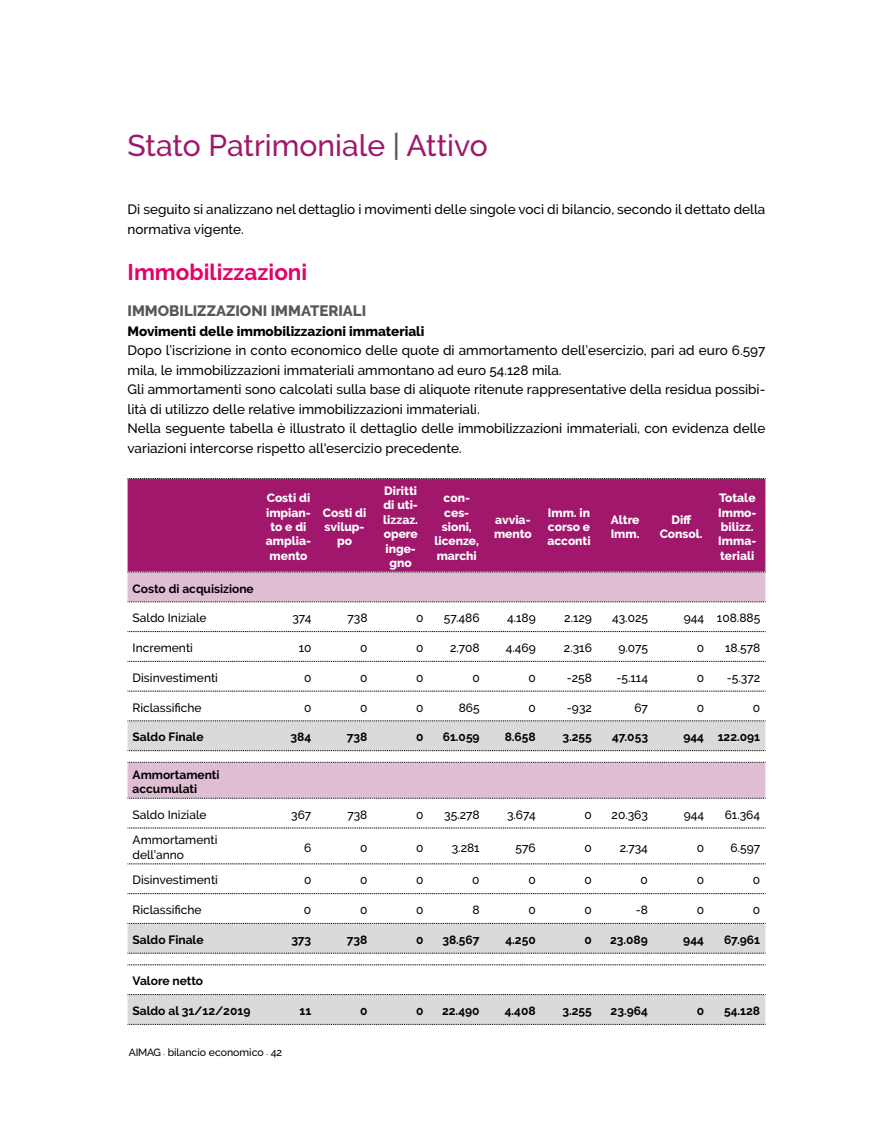
<style>
.page{position:relative;width:893px;height:1127px;background:#fff}
.page>*{position:absolute;margin:0;border:0;box-sizing:border-box;transform-origin:0 0}
.t1{font:500 30px "Raleway";color:#a0176c}
.t2{font:700 22.5px "Raleway";color:#e60068}
.t3{font:800 15px "Raleway";color:#575756}
.t4{font:500 13.5px/19.5px "Raleway";color:#000}
.t5{font:800 13.5px "Raleway";color:#000}
.t6{font:500 12px/14.4px "Raleway";color:#000}
.t7{font:700 12px/14.4px "Raleway";color:#000}
.t8{font:800 12px/14.4px "Raleway";color:#fff;text-align:center}
.t9{font:500 10.5px "Raleway";color:#000}
.s1{color:#575756}
.s2{font-size:4.5px}
</style>
<div class="page">
<div style="left:128px;top:479px;width:637px;height:93px;background:#a0176c"></div>
<svg style="left:128px;top:573px;width:637px;height:118px"></svg>
<svg style="left:128px;top:721px;width:637px;height:303px"></svg>
<svg style="left:128px;top:478px;width:638px;height:1px"></svg>
<svg style="left:128px;top:572px;width:638px;height:1px"></svg>
<svg style="left:128px;top:601px;width:638px;height:1px"></svg>
<svg style="left:128px;top:631px;width:638px;height:1px"></svg>
<svg style="left:128px;top:661px;width:638px;height:1px"></svg>
<svg style="left:128px;top:691px;width:638px;height:1px"></svg>
<svg style="left:128px;top:720px;width:638px;height:1px"></svg>
<svg style="left:128px;top:750px;width:638px;height:1px"></svg>
<svg style="left:128px;top:762px;width:638px;height:1px"></svg>
<svg style="left:128px;top:798px;width:638px;height:1px"></svg>
<svg style="left:128px;top:828px;width:638px;height:1px"></svg>
<svg style="left:128px;top:863px;width:638px;height:1px"></svg>
<svg style="left:128px;top:893px;width:638px;height:1px"></svg>
<svg style="left:128px;top:923px;width:638px;height:1px"></svg>
<svg style="left:128px;top:953px;width:638px;height:1px"></svg>
<svg style="left:128px;top:964px;width:638px;height:1px"></svg>
<svg style="left:128px;top:994px;width:638px;height:1px"></svg>
<svg style="left:128px;top:1024px;width:638px;height:1px"></svg>
<h1 class="t1" style="left:128px;top:128px;width:362px">Stato Patrimoniale <span class="s1">|</span> Attivo</h1>
<p class="t4" style="left:128px;top:200px;width:639px">Di seguito si analizzano nel dettaglio i movimenti delle singole voci di bilancio, secondo il dettato della normativa vigente.</p>
<h2 class="t2" style="left:128px;top:259px;width:181px">Immobilizzazioni</h2>
<p class="t3" style="left:128px;top:302px;width:240px">IMMOBILIZZAZIONI IMMATERIALI</p>
<p class="t5" style="left:128px;top:323px;width:298px">Movimenti delle immobilizzazioni immateriali</p>
<p class="t4" style="left:128px;top:341px;width:639px">Dopo l’iscrizione in conto economico delle quote di ammortamento dell’esercizio, pari ad euro 6.597 mila, le immobilizzazioni immateriali ammontano ad euro 54.128 mila.<br>Gli ammortamenti sono calcolati sulla base di aliquote ritenute rappresentative della residua possibi&shy;lità di utilizzo delle relative immobilizzazioni immateriali.<br>Nella seguente tabella è illustrato il dettaglio delle immobilizzazioni immateriali, con evidenza delle variazioni intercorse rispetto all'esercizio precedente.</p>
<p class="t8" style="left:266px;top:491px;width:47px">Costi di impian&shy;to e di amplia&shy;mento</p>
<p class="t8" style="left:383px;top:483px;width:36px">Diritti di uti&shy;lizzaz. opere inge&shy;gno</p>
<p class="t8" style="left:434px;top:491px;width:46px">con&shy;ces&shy;sioni, licenze, marchi</p>
<p class="t8" style="left:718px;top:491px;width:40px;text-align:left">Totale<br>Immo&shy;bilizz.<br>Imma&shy;teriali</p>
<p class="t8" style="left:323px;top:505px;width:45px">Costi di svilup&shy;po</p>
<p class="t8" style="left:494px;top:512px;width:39px;text-align:left">avvia&shy;mento</p>
<p class="t8" style="left:547px;top:505px;width:45px;text-align:justify">Imm. in corso e acconti</p>
<p class="t8" style="left:611px;top:512px;width:30px;text-align:left">Altre<br>Imm.</p>
<p class="t8" style="left:660px;top:512px;width:45px">Diff<br>Consol.</p>
<p class="t7" style="left:133px;top:581px;width:123px">Costo di acquisizione</p>
<p class="t6" style="left:133px;top:611px;width:75px">Saldo Iniziale</p>
<p class="t6" style="left:292px;top:611px;width:21px">374</p>
<p class="t6" style="left:347px;top:611px;width:22px">738</p>
<p class="t6" style="left:416px;top:611px;width:9px">0</p>
<p class="t6" style="left:444px;top:611px;width:37px">57.486</p>
<p class="t6" style="left:507px;top:611px;width:30px">4.189</p>
<p class="t6" style="left:564px;top:611px;width:29px">2.129</p>
<p class="t6" style="left:612px;top:611px;width:37px">43.025</p>
<p class="t6" style="left:684px;top:611px;width:78px">944 108.885</p>
<p class="t6" style="left:133px;top:641px;width:62px">Incrementi</p>
<p class="t6" style="left:299px;top:641px;width:14px">10</p>
<p class="t6" style="left:360px;top:641px;width:9px">0</p>
<p class="t6" style="left:416px;top:641px;width:9px">0</p>
<p class="t6" style="left:450px;top:641px;width:31px">2.708</p>
<p class="t6" style="left:506px;top:641px;width:32px">4.469</p>
<p class="t6" style="left:564px;top:641px;width:29px">2.316</p>
<p class="t6" style="left:618px;top:641px;width:31px">9.075</p>
<p class="t6" style="left:697px;top:641px;width:9px">0</p>
<p class="t6" style="left:725px;top:641px;width:37px">18.578</p>
<p class="t6" style="left:133px;top:670px;width:87px">Disinvestimenti</p>
<p class="t6" style="left:304px;top:670px;width:9px">0</p>
<p class="t6" style="left:360px;top:670px;width:9px">0</p>
<p class="t6" style="left:416px;top:670px;width:9px">0</p>
<p class="t6" style="left:472px;top:670px;width:9px">0</p>
<p class="t6" style="left:528px;top:670px;width:9px">0</p>
<p class="t6" style="left:567px;top:670px;width:27px">-258</p>
<p class="t6" style="left:616px;top:670px;width:33px">-5.114</p>
<p class="t6" style="left:697px;top:670px;width:9px">0</p>
<p class="t6" style="left:727px;top:670px;width:35px">-5.372</p>
<p class="t6" style="left:133px;top:700px;width:71px">Riclassifiche</p>
<p class="t6" style="left:304px;top:700px;width:9px">0</p>
<p class="t6" style="left:360px;top:700px;width:9px">0</p>
<p class="t6" style="left:416px;top:700px;width:9px">0</p>
<p class="t6" style="left:459px;top:700px;width:23px">865</p>
<p class="t6" style="left:528px;top:700px;width:9px">0</p>
<p class="t6" style="left:567px;top:700px;width:27px">-932</p>
<p class="t6" style="left:634px;top:700px;width:15px">67</p>
<p class="t6" style="left:697px;top:700px;width:9px">0</p>
<p class="t6" style="left:753px;top:700px;width:9px">0</p>
<p class="t7" style="left:133px;top:730px;width:73px">Saldo Finale</p>
<p class="t7" style="left:291px;top:730px;width:22px">384</p>
<p class="t7" style="left:347px;top:730px;width:22px">738</p>
<p class="t7" style="left:416px;top:730px;width:9px">0</p>
<p class="t7" style="left:443px;top:730px;width:38px">61.059</p>
<p class="t7" style="left:505px;top:730px;width:33px">8.658</p>
<p class="t7" style="left:562px;top:730px;width:31px">3.255</p>
<p class="t7" style="left:612px;top:730px;width:37px">47.053</p>
<p class="t7" style="left:683px;top:730px;width:78px">944 122.091</p>
<p class="t7" style="left:133px;top:767px;width:89px">Ammortamenti accumulati</p>
<p class="t6" style="left:133px;top:807px;width:75px">Saldo Iniziale</p>
<p class="t6" style="left:291px;top:807px;width:22px">367</p>
<p class="t6" style="left:347px;top:807px;width:22px">738</p>
<p class="t6" style="left:416px;top:807px;width:9px">0</p>
<p class="t6" style="left:444px;top:807px;width:37px">35.278</p>
<p class="t6" style="left:507px;top:807px;width:30px">3.674</p>
<p class="t6" style="left:584px;top:807px;width:9px">0</p>
<p class="t6" style="left:612px;top:807px;width:38px">20.363</p>
<p class="t6" style="left:684px;top:807px;width:22px">944</p>
<p class="t6" style="left:725px;top:807px;width:37px">61.364</p>
<p class="t6" style="left:133px;top:833px;width:86px">Ammortamenti dell’anno</p>
<p class="t6" style="left:304px;top:840px;width:9px">6</p>
<p class="t6" style="left:360px;top:840px;width:9px">0</p>
<p class="t6" style="left:416px;top:840px;width:9px">0</p>
<p class="t6" style="left:452px;top:840px;width:29px">3.281</p>
<p class="t6" style="left:515px;top:840px;width:22px">576</p>
<p class="t6" style="left:584px;top:840px;width:9px">0</p>
<p class="t6" style="left:620px;top:840px;width:30px">2.734</p>
<p class="t6" style="left:697px;top:840px;width:9px">0</p>
<p class="t6" style="left:730px;top:840px;width:31px">6.597</p>
<p class="t6" style="left:133px;top:873px;width:87px">Disinvestimenti</p>
<p class="t6" style="left:304px;top:873px;width:9px">0</p>
<p class="t6" style="left:360px;top:873px;width:9px">0</p>
<p class="t6" style="left:416px;top:873px;width:9px">0</p>
<p class="t6" style="left:472px;top:873px;width:9px">0</p>
<p class="t6" style="left:528px;top:873px;width:9px">0</p>
<p class="t6" style="left:584px;top:873px;width:9px">0</p>
<p class="t6" style="left:641px;top:873px;width:9px">0</p>
<p class="t6" style="left:697px;top:873px;width:9px">0</p>
<p class="t6" style="left:753px;top:873px;width:9px">0</p>
<p class="t6" style="left:133px;top:903px;width:71px">Riclassifiche</p>
<p class="t6" style="left:304px;top:903px;width:9px">0</p>
<p class="t6" style="left:360px;top:903px;width:9px">0</p>
<p class="t6" style="left:416px;top:903px;width:9px">0</p>
<p class="t6" style="left:472px;top:903px;width:9px">8</p>
<p class="t6" style="left:528px;top:903px;width:9px">0</p>
<p class="t6" style="left:584px;top:903px;width:9px">0</p>
<p class="t6" style="left:636px;top:903px;width:14px">-8</p>
<p class="t6" style="left:697px;top:903px;width:9px">0</p>
<p class="t6" style="left:753px;top:903px;width:9px">0</p>
<p class="t7" style="left:133px;top:932px;width:73px">Saldo Finale</p>
<p class="t7" style="left:291px;top:932px;width:21px">373</p>
<p class="t7" style="left:347px;top:932px;width:22px">738</p>
<p class="t7" style="left:416px;top:932px;width:9px">0</p>
<p class="t7" style="left:442px;top:932px;width:39px">38.567</p>
<p class="t7" style="left:505px;top:932px;width:32px">4.250</p>
<p class="t7" style="left:584px;top:932px;width:9px">0</p>
<p class="t7" style="left:610px;top:932px;width:39px">23.089</p>
<p class="t7" style="left:683px;top:932px;width:22px">944</p>
<p class="t7" style="left:724px;top:932px;width:38px">67.961</p>
<p class="t7" style="left:133px;top:974px;width:72px">Valore netto</p>
<p class="t7" style="left:133px;top:1004px;width:119px">Saldo al 31/12/2019</p>
<p class="t7" style="left:299px;top:1004px;width:13px">11</p>
<p class="t7" style="left:360px;top:1004px;width:9px">0</p>
<p class="t7" style="left:416px;top:1004px;width:9px">0</p>
<p class="t7" style="left:442px;top:1004px;width:39px">22.490</p>
<p class="t7" style="left:505px;top:1004px;width:33px">4.408</p>
<p class="t7" style="left:562px;top:1004px;width:31px">3.255</p>
<p class="t7" style="left:611px;top:1004px;width:39px">23.964</p>
<p class="t7" style="left:697px;top:1004px;width:9px">0</p>
<p class="t7" style="left:724px;top:1004px;width:38px">54.128</p>
<p class="t9" style="left:129px;top:1046px;width:155px">AIMAG <span class="s2">•</span> bilancio economico <span class="s2">•</span> 42</p>
</div>
